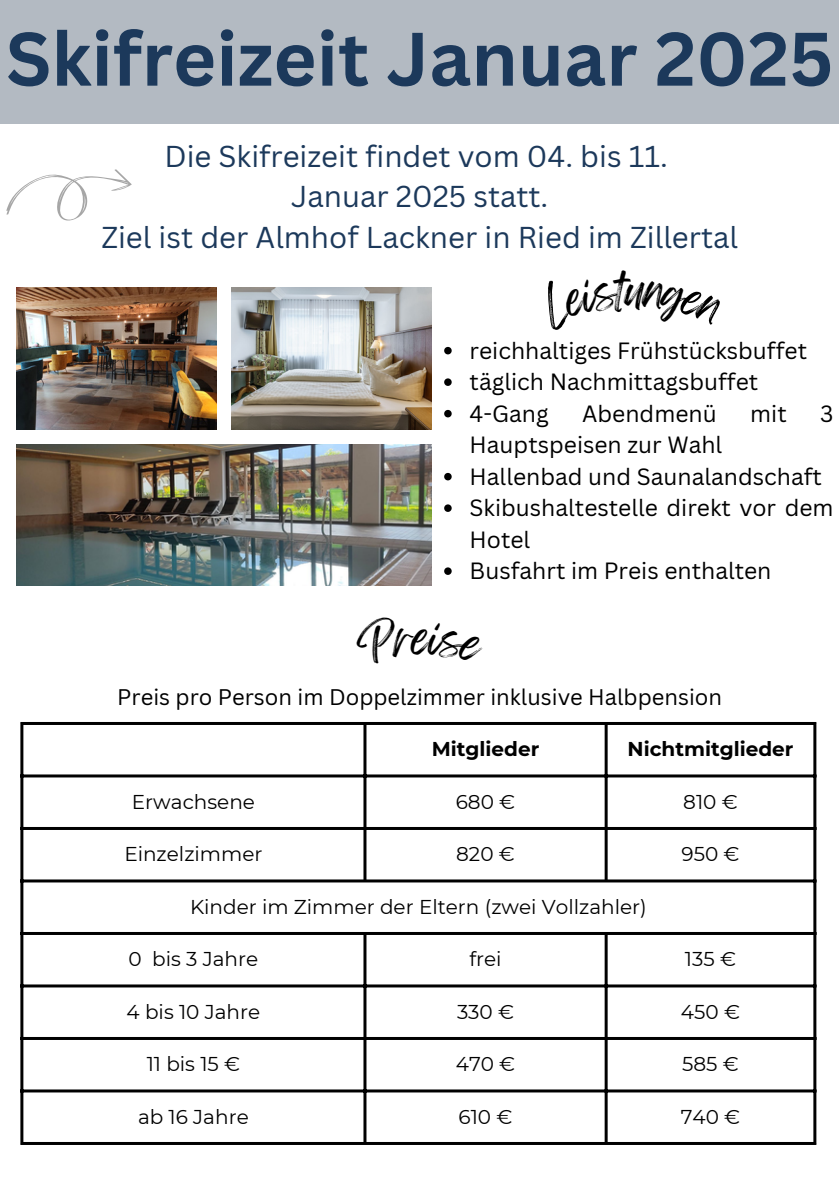
<style>
.page{position:relative;width:839px;height:1191px;background:#fff}
.page>*{position:absolute;margin:0;border:0;box-sizing:border-box;transform-origin:0 0}
.t1{font:700 74px "Canva Sans";color:#1c395b}
.t2{font:29.4px/40.4px "Canva Sans";color:#1c395b;text-align:center}
.t3{font:22.8px/31.6px "Canva Sans";color:#000}
.t4{font:22px "Canva Sans";color:#000}
.t5{font:20px "Montserrat";color:#000}
.t6{font:700 20px "Montserrat";color:#000}
</style>
<div class="page">
<img style="left:17px;top:287px;width:199px;height:143px">
<img style="left:231px;top:287px;width:200px;height:143px">
<img style="left:17px;top:445px;width:414px;height:141px">
<div style="left:0;top:0;width:838px;height:123px;background:#b3bac2"></div>
<svg style="left:6px;top:169px;width:126px;height:52px"></svg>
<hr style="left:20px;top:725px;width:3px;height:417px;background:#000">
<hr style="left:363px;top:725px;width:3px;height:154px;background:#000">
<hr style="left:363px;top:935px;width:3px;height:207px;background:#000">
<hr style="left:604px;top:725px;width:3px;height:154px;background:#000">
<hr style="left:604px;top:935px;width:3px;height:207px;background:#000">
<hr style="left:813px;top:725px;width:3px;height:417px;background:#000">
<hr style="left:20px;top:722px;width:796px;height:3px;background:#000">
<hr style="left:20px;top:774px;width:796px;height:3px;background:#000">
<hr style="left:20px;top:827px;width:796px;height:3px;background:#000">
<hr style="left:20px;top:879px;width:796px;height:3px;background:#000">
<hr style="left:20px;top:932px;width:796px;height:3px;background:#000">
<hr style="left:20px;top:984px;width:796px;height:3px;background:#000">
<hr style="left:20px;top:1037px;width:796px;height:3px;background:#000">
<hr style="left:20px;top:1089px;width:796px;height:3px;background:#000">
<hr style="left:20px;top:1142px;width:796px;height:3px;background:#000">
<svg style="left:444px;top:347px;width:7px;height:7px"></svg>
<svg style="left:444px;top:378px;width:7px;height:8px"></svg>
<svg style="left:444px;top:410px;width:7px;height:7px"></svg>
<svg style="left:444px;top:473px;width:7px;height:7px"></svg>
<svg style="left:444px;top:504px;width:7px;height:8px"></svg>
<svg style="left:444px;top:567px;width:7px;height:8px"></svg>
<p class="t1" style="left:6px;top:7px;width:829px">Skifreizeit Januar 2025</p>
<p class="t2" style="left:101px;top:135px;width:638px">Die Skifreizeit findet vom 04. bis 11.<br>Januar 2025 statt.<br>Ziel ist der Almhof Lackner in Ried im Zillertal</p>
<p class="t3" style="left:469px;top:334px;width:339px">reichhaltiges Frühstücksbuffet täglich Nachmittagsbuffet<br>4-Gang</p>
<p class="t3" style="left:582px;top:397px;width:136px">Abendmenü</p>
<p class="t3" style="left:750px;top:397px;width:38px">mit</p>
<p class="t3" style="left:820px;top:397px;width:15px">3</p>
<p class="t3" style="left:469px;top:429px;width:365px">Hauptspeisen zur Wahl<br>Hallenbad und Saunalandschaft<br>Skibushaltestelle direkt vor dem<br>Hotel<br>Busfahrt im Preis enthalten</p>
<p class="t4" style="left:117px;top:681px;width:606px">Preis pro Person im Doppelzimmer inklusive Halbpension</p>
<h1 class="t6" style="left:431px;top:737px;width:109px">Mitglieder</h1>
<h3 class="t6" style="left:627px;top:737px;width:167px">Nichtmitglieder</h3>
<p class="t5" style="left:132px;top:790px;width:125px">Erwachsene</p>
<h2 class="t5" style="left:456px;top:790px;width:61px">680 €</h2>
<p class="t5" style="left:683px;top:790px;width:56px">810 €</p>
<p class="t5" style="left:124px;top:842px;width:140px">Einzelzimmer</p>
<p class="t5" style="left:456px;top:842px;width:60px">820 €</p>
<p class="t5" style="left:681px;top:842px;width:59px">950 €</p>
<p class="t5" style="left:190px;top:895px;width:458px">Kinder im Zimmer der Eltern (zwei Vollzahler)</p>
<p class="t5" style="left:129px;top:947px;width:131px">0 bis 3 Jahre</p>
<h2 class="t5" style="left:469px;top:947px;width:34px">frei</h2>
<p class="t5" style="left:685px;top:947px;width:53px">135 €</p>
<p class="t5" style="left:127px;top:1000px;width:135px">4 bis 10 Jahre</p>
<p class="t5" style="left:457px;top:1000px;width:59px">330 €</p>
<p class="t5" style="left:681px;top:1000px;width:61px">450 €</p>
<p class="t5" style="left:147px;top:1052px;width:95px">11 bis 15 €</p>
<p class="t5" style="left:456px;top:1052px;width:61px">470 €</p>
<p class="t5" style="left:682px;top:1052px;width:58px">585 €</p>
<p class="t5" style="left:138px;top:1105px;width:112px">ab 16 Jahre</p>
<p class="t5" style="left:458px;top:1105px;width:55px">610 €</p>
<p class="t5" style="left:680px;top:1105px;width:61px">740 €</p>
</div>
